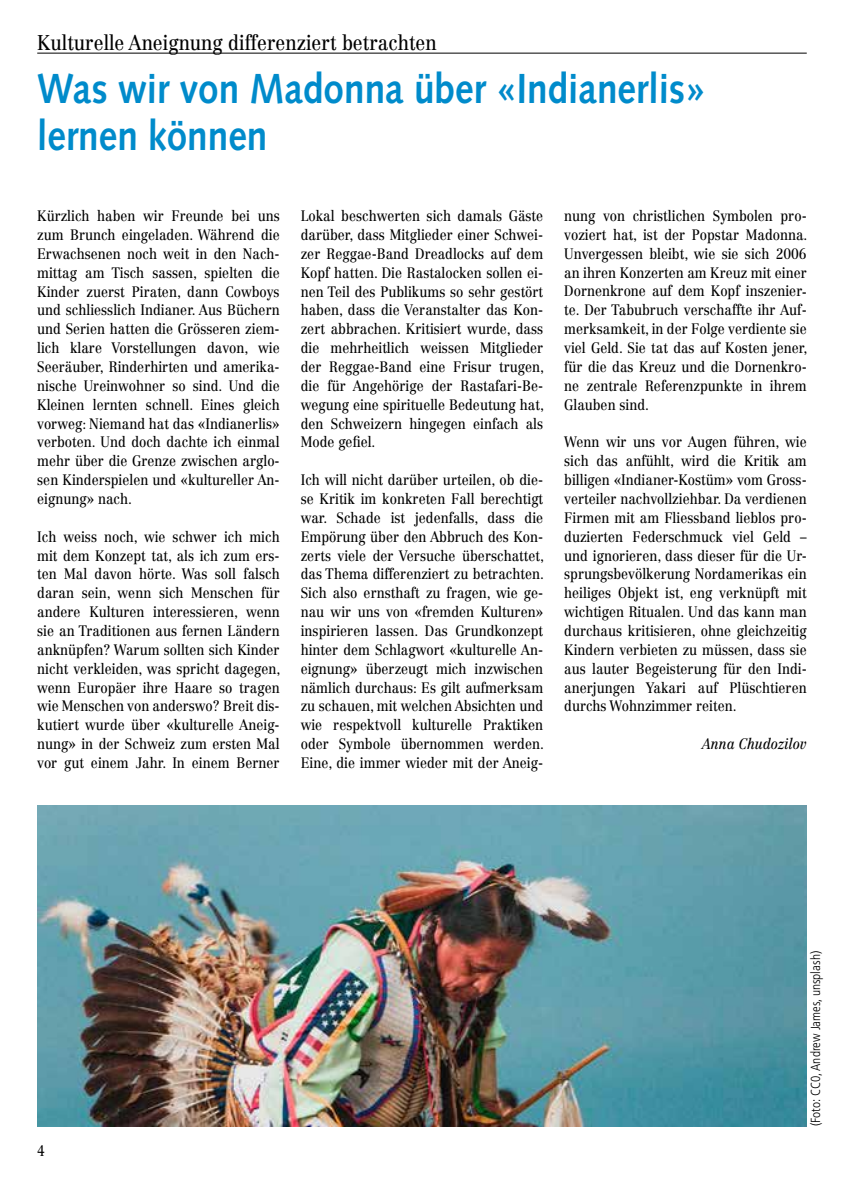
<style>
.page{position:relative;width:844px;height:1191px;background:#fff}
.page>*{position:absolute;margin:0;border:0;box-sizing:border-box;transform-origin:0 0}
.t1{font:700 42px/47.2px "Syntax LT Std";color:#008bcb;scale:.88 1}
.t2{font:21px "Centennial LT Std";color:#000;scale:.88 1}
.t3{font:14.88px/18.9px "Centennial LT Std";color:#000;text-align:justify;scale:.88 1}
.t4{font:italic 14.88px "Centennial LT Std";color:#000;scale:.88 1}
.t5{font:300 condensed 13.12px "Frutiger LT Std";color:#000}
</style>
<div class="page">
<hr style="left:37px;top:53px;width:769px;height:1px;background:#000">
<img style="left:37px;top:805px;width:769px;height:321px">
<h2 class="t2" style="left:37px;top:30px;width:455px">Kulturelle Aneignung differenziert betrachten</h2>
<h1 class="t1" style="left:37px;top:65px;width:761px">Was wir von Madonna über «Indianerlis» lernen können</h1>
<p class="t3" style="left:37px;top:206px;width:277px">Kürzlich haben wir Freunde bei uns zum Brunch eingeladen. Während die Erwachsenen noch weit in den Nach&shy;mittag am Tisch sassen, spielten die Kinder zuerst Piraten, dann Cowboys und schliesslich Indianer. Aus Büchern und Serien hatten die Grösseren ziem&shy;lich klare Vorstellungen davon, wie Seeräuber, Rinderhirten und amerika&shy;nische Ureinwohner so sind. Und die Kleinen lernten schnell. Eines gleich vorweg: Niemand hat das «Indianerlis» verboten. Und doch dachte ich einmal mehr über die Grenze zwischen arglo&shy;sen Kinderspielen und «kultureller An&shy;eignung» nach.</p>
<p class="t3" style="left:37px;top:527px;width:278px">Ich weiss noch, wie schwer ich mich mit dem Konzept tat, als ich zum ers&shy;ten Mal davon hörte. Was soll falsch daran sein, wenn sich Menschen für andere Kulturen interessieren, wenn sie an Traditionen aus fernen Ländern anknüpfen? Warum sollten sich Kinder nicht verkleiden, was spricht dagegen, wenn Europäer ihre Haare so tragen wie Menschen von anderswo? Breit dis&shy;kutiert wurde über «kulturelle Aneig&shy;nung» in der Schweiz zum ersten Mal vor gut einem Jahr. In einem Berner</p>
<p class="t3" style="left:301px;top:206px;width:278px">Lokal beschwerten sich damals Gäste darüber, dass Mitglieder einer Schwei&shy;zer Reggae-Band Dreadlocks auf dem Kopf hatten. Die Rastalocken sollen ei&shy;nen Teil des Publikums so sehr gestört haben, dass die Veranstalter das Kon&shy;zert abbrachen. Kritisiert wurde, dass die mehrheitlich weissen Mitglieder der Reggae-Band eine Frisur trugen, die für Angehörige der Rastafari-Be&shy;wegung eine spirituelle Bedeutung hat, den Schweizern hingegen einfach als Mode gefiel.</p>
<p class="t3" style="left:301px;top:470px;width:278px">Ich will nicht darüber urteilen, ob die&shy;se Kritik im konkreten Fall berechtigt war. Schade ist jedenfalls, dass die Empörung über den Abbruch des Kon&shy;zerts viele der Versuche überschattet, das Thema differenziert zu betrachten.<br>Sich also ernsthaft zu fragen, wie ge&shy;nau wir uns von «fremden Kulturen» inspirieren lassen. Das Grundkonzept hinter dem Schlagwort «kulturelle An&shy;eignung» überzeugt mich inzwischen nämlich durchaus: Es gilt aufmerksam zu schauen, mit welchen Absichten und wie respektvoll kulturelle Praktiken oder Symbole übernommen werden.<br>Eine, die immer wieder mit der Aneig-</p>
<p class="t3" style="left:564px;top:206px;width:278px">nung von christlichen Symbolen pro&shy;voziert hat, ist der Popstar Madonna.<br>Unvergessen bleibt, wie sie sich 2006 an ihren Konzerten am Kreuz mit einer Dornenkrone auf dem Kopf inszenier&shy;te. Der Tabubruch verschaffte ihr Auf&shy;merksamkeit, in der Folge verdiente sie viel Geld. Sie tat das auf Kosten jener, für die das Kreuz und die Dornenkro&shy;ne zentrale Referenzpunkte in ihrem Glauben sind.</p>
<p class="t3" style="left:564px;top:433px;width:277px">Wenn wir uns vor Augen führen, wie sich das anfühlt, wird die Kritik am billigen «Indianer-Kostüm» vom Gross&shy;verteiler nachvollziehbar. Da verdienen Firmen mit am Fliessband lieblos pro&shy;duzierten Federschmuck viel Geld – und ignorieren, dass dieser für die Ur&shy;sprungsbevölkerung Nordamerikas ein heiliges Objekt ist, eng verknüpft mit wichtigen Ritualen. Und das kann man durchaus kritisieren, ohne gleichzeitig Kindern verbieten zu müssen, dass sie aus lauter Begeisterung für den Indi&shy;anerjungen Yakari auf Plüschtieren durchs Wohnzimmer reiten.</p>
<p class="t4" style="left:701px;top:735px;width:121px">Anna Chudozilov</p>
<p class="t3" style="left:37px;top:1141px;width:10px">4</p>
<p class="t5" style="left:807px;top:1126px;width:177px;rotate:-90deg">(Foto: CC0, Andrew James, unsplash)</p>
</div>
